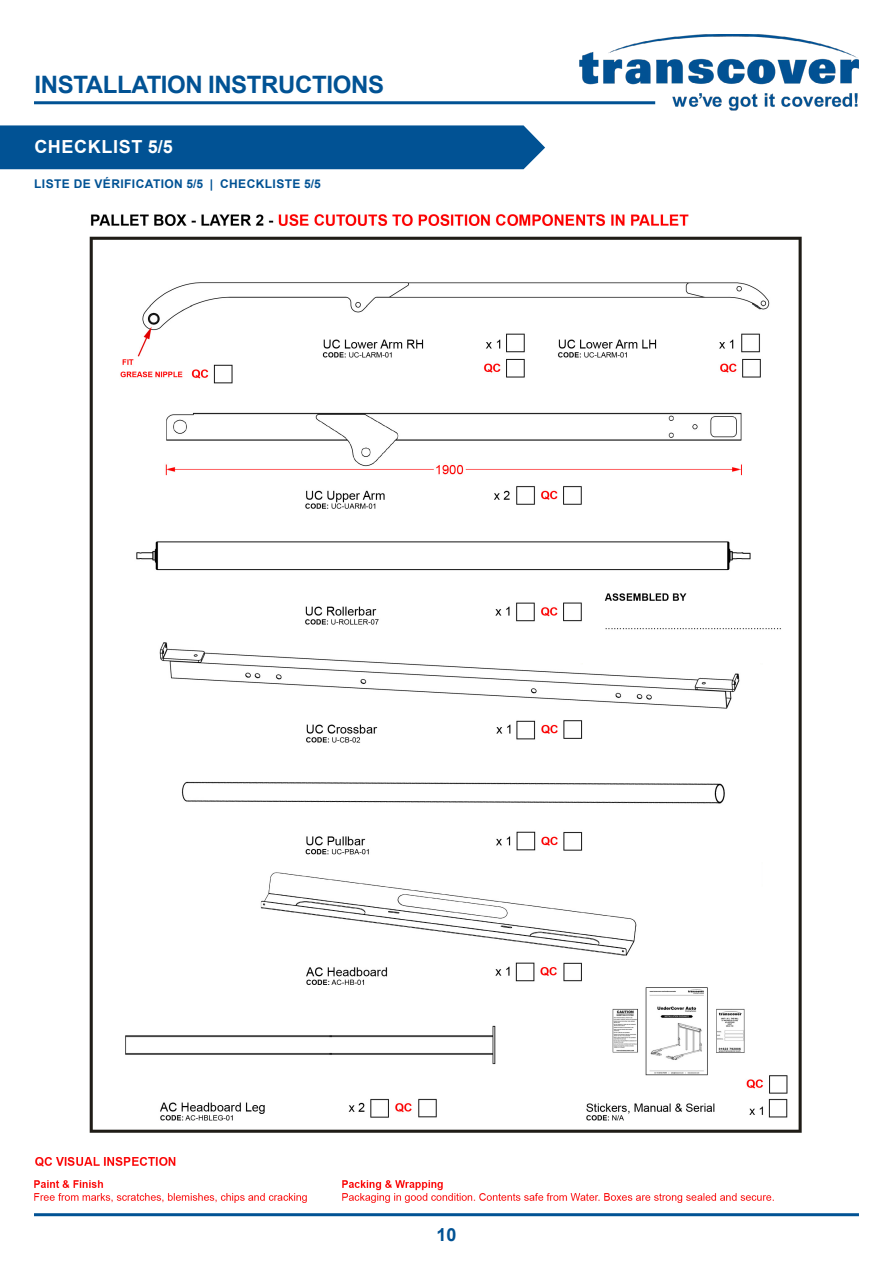
<style>
.page{position:relative;width:893px;height:1263px;background:#fff}
.page>*{position:absolute;margin:0;border:0;box-sizing:border-box;transform-origin:0 0}
.t1{font:700 24px "Arial";letter-spacing:-.015em;color:#015294}
.t2{font:700 18px "Arial";letter-spacing:.035em;color:#fff}
.t3{font:700 18px "Arial";color:#015294}
.t4{font:700 12px "Arial";letter-spacing:.035em;color:#015294}
</style>
<div class="page">
<img style="left:578px;top:34px;width:281px;height:77px">
<hr style="left:34px;top:101px;width:621px;height:3px;background:#015294">
<hr style="left:34px;top:1213px;width:825px;height:3px;background:#015294">
<div style="left:0;top:125px;width:545px;height:44px;background:#015294"></div>
<img style="left:34px;top:1157px;width:739px;height:45px">
<img style="left:89px;top:214px;width:713px;height:919px">
<div style="left:571px;top:639px;width:196px;height:24px;background:#fff"></div>
<div style="left:746px;top:741px;width:21px;height:29px;background:#fff"></div>
<h1 class="t1" style="left:34px;top:67px;width:351px">INSTALLATION INSTRUCTIONS</h1>
<p class="t2" style="left:34px;top:134px;width:140px">CHECKLIST 5/5</p>
<p class="t4" style="left:34px;top:175px;width:288px">LISTE DE VÉRIFICATION 5/5 | CHECKLISTE 5/5</p>
<h2 class="t3" style="left:436px;top:1221px;width:22px">10</h2>
</div>
